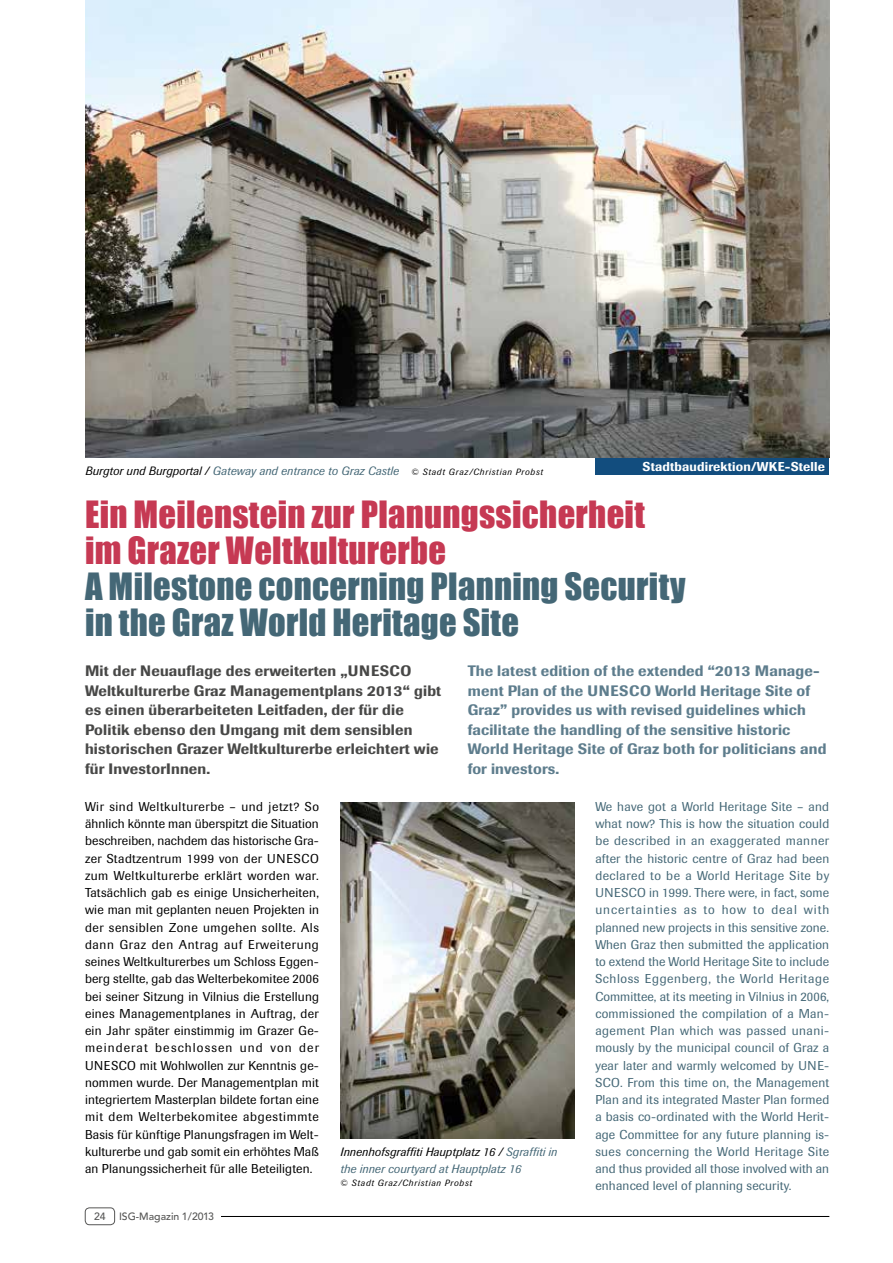
<style>
.page{position:relative;width:893px;height:1263px;background:#fff}
.page>*{position:absolute;margin:0;border:0;box-sizing:border-box;transform-origin:0 0}
.t1{font:34.5px/36px "Impact";letter-spacing:.01em;color:#446776}
.t2{font:500 15px/19.5px "Imago";letter-spacing:.015em;color:#5e7d8d}
.t3{font:500 15px/19.5px "Imago";letter-spacing:.015em;color:#484847}
.t4{font:12.75px/17.2px "Imago";letter-spacing:.015em;color:#446776;text-align:justify}
.t5{font:12.75px/17.2px "Imago";letter-spacing:.015em;color:#000;text-align:justify}
.t6{font:500 12.75px "Imago";letter-spacing:.015em;color:#fff}
.t7{font:italic 12px/16.5px "Imago";letter-spacing:.015em;color:#446776}
.t8{font:500 10.5px "Avenir LT Std";color:#565655}
.t9{font:italic 9px "Imago";letter-spacing:.09em;color:#000}
.s1{color:#000}
.s2{font-size:9px;color:#000}
.s3{color:#c63953}
</style>
<div class="page">
<div style="left:85px;top:1208px;width:30px;height:17px;border:1px solid #565655;border-radius:4px"></div>
<hr style="left:221px;top:1216px;width:608px;height:1px;background:#000">
<div style="left:595px;top:457px;width:234px;height:18px;background:#124d7e"></div>
<img style="left:85px;top:0;width:744px;height:457px">
<img style="left:340px;top:802px;width:234px;height:337px">
<p class="t7" style="left:85px;top:462px;width:459px"><span class="s1">Burgtor und Burgportal /</span> Gateway and entrance to Graz Castle <span class="s2">© Stadt Graz/Christian Probst</span></p>
<p class="t6" style="left:643px;top:459px;width:184px">Stadtbaudirektion/WKE-Stelle</p>
<p class="t1" style="left:85px;top:495px;width:602px"><span class="s3">Ein Meilenstein zur Planungssicherheit im Grazer Weltkulturerbe<br></span>A Milestone concerning Planning Security in the Graz World Heritage Site</p>
<p class="t3" style="left:85px;top:661px;width:358px">Mit der Neuauflage des erweiterten „UNESCO Weltkulturerbe Graz Managementplans 2013“ gibt es einen überarbeiteten Leitfaden, der für die Politik ebenso den Umgang mit dem sensiblen historischen Grazer Weltkulturerbe erleichtert wie für InvestorInnen.</p>
<p class="t2" style="left:468px;top:661px;width:360px">The latest edition of the extended “2013 Manage&shy;ment Plan of the UNESCO World Heritage Site of Graz” provides us with revised guidelines which facilitate the handling of the sensitive historic World Heritage Site of Graz both for politicians and for investors.</p>
<p class="t5" style="left:85px;top:798px;width:235px">Wir sind Weltkulturerbe – und jetzt? So ähnlich könnte man überspitzt die Situation beschreiben, nachdem das historische Gra&shy;zer Stadtzentrum 1999 von der UNESCO zum Weltkulturerbe erklärt worden war.<br>Tatsächlich gab es einige Unsicherheiten, wie man mit geplanten neuen Projekten in der sensiblen Zone umgehen sollte. Als dann Graz den Antrag auf Erweiterung seines Weltkulturerbes um Schloss Eggen&shy;berg stellte, gab das Welterbekomitee 2006 bei seiner Sitzung in Vilnius die Erstellung eines Managementplanes in Auftrag, der ein Jahr später einstimmig im Grazer Ge&shy;meinderat beschlossen und von der UNESCO mit Wohlwollen zur Kenntnis ge&shy;nommen wurde. Der Managementplan mit integriertem Masterplan bildete fortan eine mit dem Welterbekomitee abgestimmte Basis für künftige Planungsfragen im Welt&shy;kulturerbe und gab somit ein erhöhtes Maß an Planungssicherheit für alle Beteiligten.</p>
<p class="t4" style="left:595px;top:798px;width:235px">We have got a World Heritage Site – and what now? This is how the situation could be described in an exaggerated manner after the historic centre of Graz had been declared to be a World Heritage Site by UNESCO in 1999. There were, in fact, some uncertainties as to how to deal with planned new projects in this sensitive zone.<br>When Graz then submitted the application to extend the World Heritage Site to include Schloss Eggenberg, the World Heritage Committee, at its meeting in Vilnius in 2006, commissioned the compilation of a Man&shy;agement Plan which was passed unani&shy;mously by the municipal council of Graz a year later and warmly welcomed by UNE-SCO. From this time on, the Management Plan and its integrated Master Plan formed a basis co-ordinated with the World Herit&shy;age Committee for any future planning is&shy;sues concerning the World Heritage Site and thus provided all those involved with an enhanced level of planning security.</p>
<p class="t7" style="left:340px;top:1144px;width:218px"><span class="s1">Innenhofsgraffiti Hauptplatz 16 /</span> Sgraffiti in the inner courtyard at Hauptplatz 16</p>
<p class="t9" style="left:340px;top:1178px;width:133px">© Stadt Graz/Christian Probst</p>
<p class="t8" style="left:94px;top:1210px;width:13px">24</p>
<p class="t8" style="left:119px;top:1210px;width:96px">ISG-Magazin 1/2013</p>
</div>
